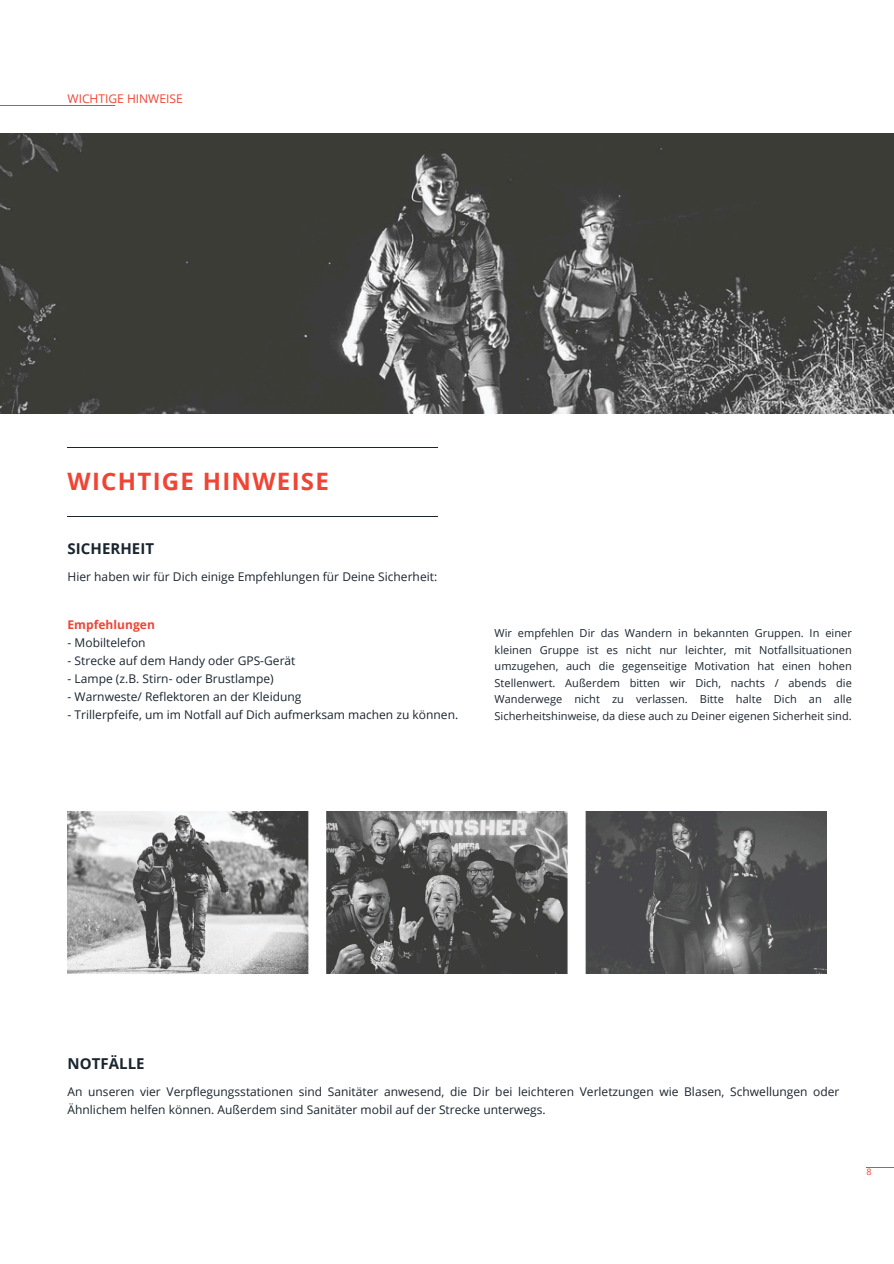
<style>
.page{position:relative;width:894px;height:1264px;background:#fff}
.page>*{position:absolute;margin:0;border:0;box-sizing:border-box;transform-origin:0 0}
.t1{font:700 24px "Open Sans";letter-spacing:.055em;color:#f04434}
.t2{font:700 15px "Open Sans";letter-spacing:.005em;color:#1a252f}
.t3{font:12px/18px "Open Sans";color:#1a252f}
.t4{font:12px "Open Sans";color:#f04434}
.t5{font:700 12px "Open Sans";letter-spacing:.005em;color:#f04434}
.t6{font:10.95px/16.5px "Open Sans";letter-spacing:.005em;color:#1a252f;text-align:justify}
.t7{font:9px "Open Sans";color:#f04434}
</style>
<div class="page">
<img style="left:68px;top:811px;width:758px;height:162px">
<hr style="left:68px;top:447px;width:369px;height:1px;background:#1a252f">
<hr style="left:68px;top:516px;width:369px;height:1px;background:#1a252f">
<svg style="left:866px;top:1167px;width:27px;height:1px"></svg>
<img style="left:0;top:134px;width:893px;height:279px">
<hr style="left:0;top:105px;width:114px;height:1px;background:#f04434">
<h1 class="t4" style="left:68px;top:90px;width:117px">WICHTIGE HINWEISE</h1>
<h3 class="t1" style="left:68px;top:465px;width:263px">WICHTIGE HINWEISE</h3>
<p class="t2" style="left:68px;top:538px;width:88px">SICHERHEIT</p>
<p class="t3" style="left:68px;top:567px;width:371px">Hier haben wir für Dich einige Empfehlungen für Deine Sicherheit:</p>
<h2 class="t5" style="left:68px;top:616px;width:89px">Empfehlungen</h2>
<p class="t3" style="left:68px;top:633px;width:80px">- Mobiltelefon</p>
<p class="t3" style="left:68px;top:651px;width:229px">- Strecke auf dem Handy oder GPS-Gerät</p>
<p class="t3" style="left:68px;top:669px;width:208px">- Lampe (z.B. Stirn- oder Brustlampe)</p>
<p class="t3" style="left:68px;top:687px;width:235px">- Warnweste/ Reflektoren an der Kleidung</p>
<p class="t3" style="left:68px;top:705px;width:392px">- Trillerpfeife, um im Notfall auf Dich aufmerksam machen zu können.</p>
<p class="t6" style="left:494px;top:624px;width:359px">Wir empfehlen Dir das Wandern in bekannten Gruppen. In einer kleinen Gruppe ist es nicht nur leichter, mit Notfallsituationen umzugehen, auch die gegenseitige Motivation hat einen hohen Stellenwert. Außerdem bitten wir Dich, nachts / abends die Wanderwege nicht zu verlassen. Bitte halte Dich an alle Sicherheitshinweise, da diese auch zu Deiner eigenen Sicherheit sind.</p>
<h2 class="t2" style="left:68px;top:1053px;width:79px">NOTFÄLLE</h2>
<p class="t3" style="left:68px;top:1082px;width:773px">An unseren vier Verpflegungsstationen sind Sanitäter anwesend, die Dir bei leichteren Verletzungen wie Blasen, Schwellungen oder<br>Ähnlichem helfen können. Außerdem sind Sanitäter mobil auf der Strecke unterwegs.</p>
<p class="t7" style="left:866px;top:1165px;width:7px">8</p>
</div>
